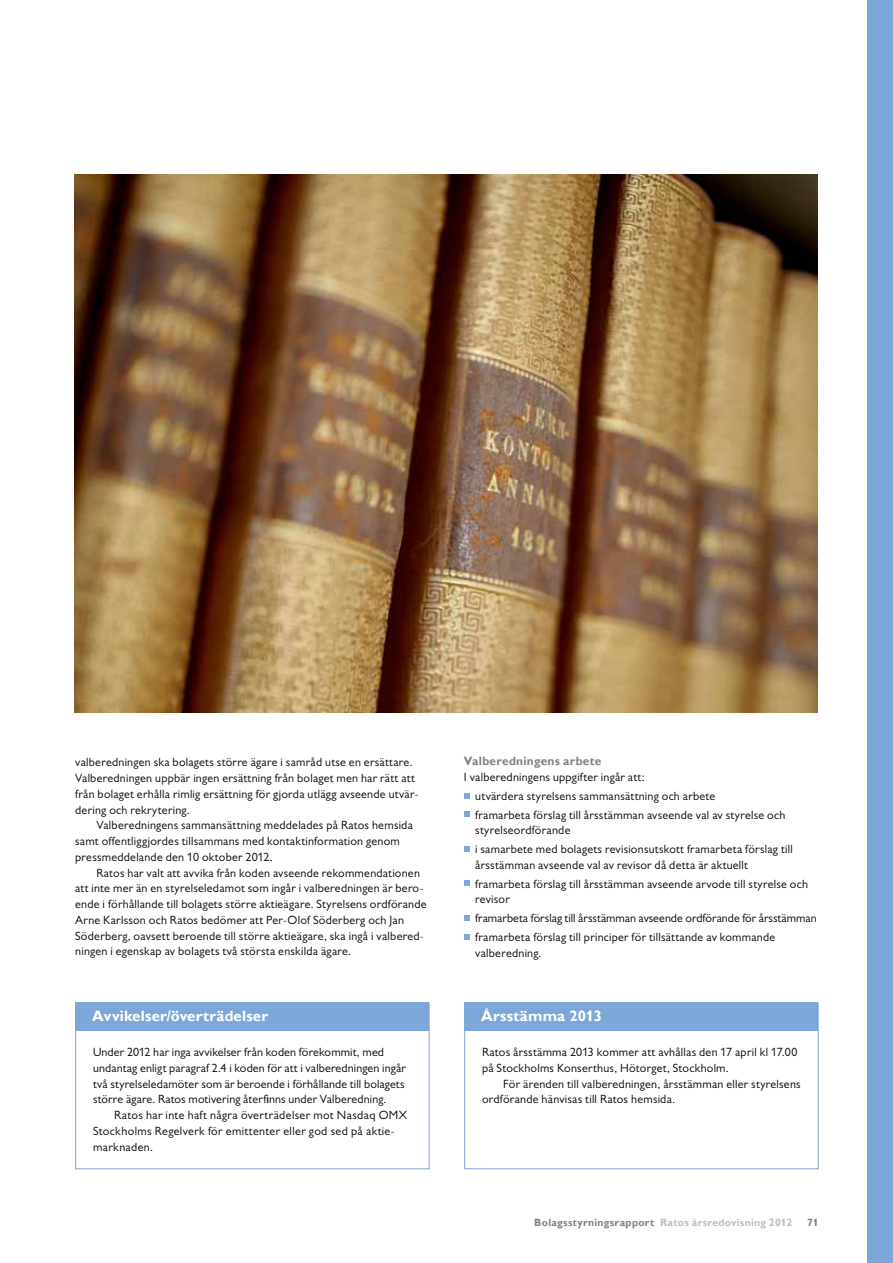
<style>
.page{position:relative;width:893px;height:1263px;background:#fff}
.page>*{position:absolute;margin:0;border:0;box-sizing:border-box;transform-origin:0 0}
.t1{font:700 15px "Gill Alt One";letter-spacing:.015em;color:#fff}
.t2{font:12px/15.8px "Gill Alt One";letter-spacing:.02em;color:#000}
.t3{font:700 12px "Gill Alt One";letter-spacing:.02em;color:#808285}
.t4{font:700 10.5px "Gill Alt One";letter-spacing:.025em;color:#bcbec0}
.t5{font:700 10.5px "Gill Alt One";color:#808285}
.s1{color:#808285}
</style>
<div class="page">
<div style="left:867px;top:0;width:26px;height:1263px;background:#7da7d8"></div>
<svg style="left:464px;top:793px;width:5px;height:5px"></svg>
<svg style="left:464px;top:812px;width:5px;height:5px"></svg>
<svg style="left:464px;top:846px;width:5px;height:6px"></svg>
<svg style="left:464px;top:881px;width:5px;height:5px"></svg>
<svg style="left:464px;top:915px;width:5px;height:5px"></svg>
<svg style="left:464px;top:934px;width:5px;height:5px"></svg>
<div style="left:75px;top:1003px;width:355px;height:166px;border:1px solid #7da7d8"></div>
<div style="left:75px;top:1002px;width:354px;height:29px;background:#7da7d8"></div>
<img style="left:74px;top:174px;width:744px;height:538px">
<div style="left:464px;top:1003px;width:355px;height:166px;border:1px solid #7da7d8"></div>
<div style="left:464px;top:1002px;width:354px;height:29px;background:#7da7d8"></div>
<p class="t2" style="left:75px;top:754px;width:345px">valberedningen ska bolagets större ägare i samråd utse en ersättare.<br>Valberedningen uppbär ingen ersättning från bolaget men har rätt att från bolaget erhålla rimlig ersättning för gjorda utlägg avseende utvär&shy;dering och rekrytering.</p>
<p class="t2" style="left:75px;top:817px;width:339px;text-indent:21px">Valberedningens sammansättning meddelades på Ratos hemsida samt offentliggjordes tillsammans med kontaktinformation genom pressmeddelande den 10 oktober 2012.</p>
<p class="t2" style="left:75px;top:865px;width:353px;text-indent:21px">Ratos har valt att avvika från koden avseende rekommendationen att inte mer än en styrelseledamot som ingår i valberedningen är bero&shy;ende i förhållande till bolagets större aktieägare. Styrelsens ordförande Arne Karlsson och Ratos bedömer att Per-Olof Söderberg och Jan Söderberg, oavsett beroende till större aktieägare, ska ingå i valbered&shy;ningen i egenskap av bolagets två största enskilda ägare.</p>
<p class="t1" style="left:92px;top:1008px;width:177px">Avvikelser/överträdelser</p>
<p class="t2" style="left:93px;top:1044px;width:314px">Under 2012 har inga avvikelser från koden förekommit, med undantag enligt paragraf 2.4 i koden för att i valberedningen ingår två styrelseledamöter som är beroende i förhållande till bolagets större ägare. Ratos motivering återfinns under Valberedning.</p>
<p class="t2" style="left:93px;top:1107px;width:316px;text-indent:21px">Ratos har inte haft några överträdelser mot Nasdaq OMX<br>Stockholms Regelverk för emittenter eller god sed på aktie&shy;marknaden.</p>
<p class="t3" style="left:464px;top:754px;width:139px">Valberedningens arbete</p>
<p class="t2" style="left:475px;top:768px;width:312px;line-height:18.8px;text-indent:-11px">I valberedningens uppgifter ingår att:<br>utvärdera styrelsens sammansättning och arbete<br>framarbeta förslag till årsstämman avseende val av styrelse och</p>
<p class="t2" style="left:475px;top:821px;width:319px;line-height:18.8px">styrelseordförande<br>i samarbete med bolagets revisionsutskott framarbeta förslag till</p>
<p class="t2" style="left:475px;top:855px;width:334px;line-height:18.8px">årsstämman avseende val av revisor då detta är aktuellt<br>framarbeta förslag till årsstämman avseende arvode till styrelse och</p>
<p class="t2" style="left:475px;top:890px;width:343px;line-height:18.8px">revisor<br>framarbeta förslag till årsstämman avseende ordförande för årsstämman framarbeta förslag till principer för tillsättande av kommande</p>
<p class="t2" style="left:475px;top:944px;width:68px">valberedning.</p>
<p class="t1" style="left:481px;top:1008px;width:122px">Årsstämma 2013</p>
<p class="t2" style="left:482px;top:1044px;width:317px">Ratos årsstämma 2013 kommer att avhållas den 17 april kl 17.00 på Stockholms Konserthus, Hötorget, Stockholm.</p>
<p class="t2" style="left:482px;top:1076px;width:320px;text-indent:21px">För ärenden till valberedningen, årsstämman eller styrelsens ordförande hänvisas till Ratos hemsida.</p>
<p class="t4" style="left:534px;top:1216px;width:259px"><span class="s1">Bolagsstyrningsrapport</span> Ratos årsredovisning 2012</p>
<p class="t5" style="left:807px;top:1216px;width:13px">71</p>
</div>
